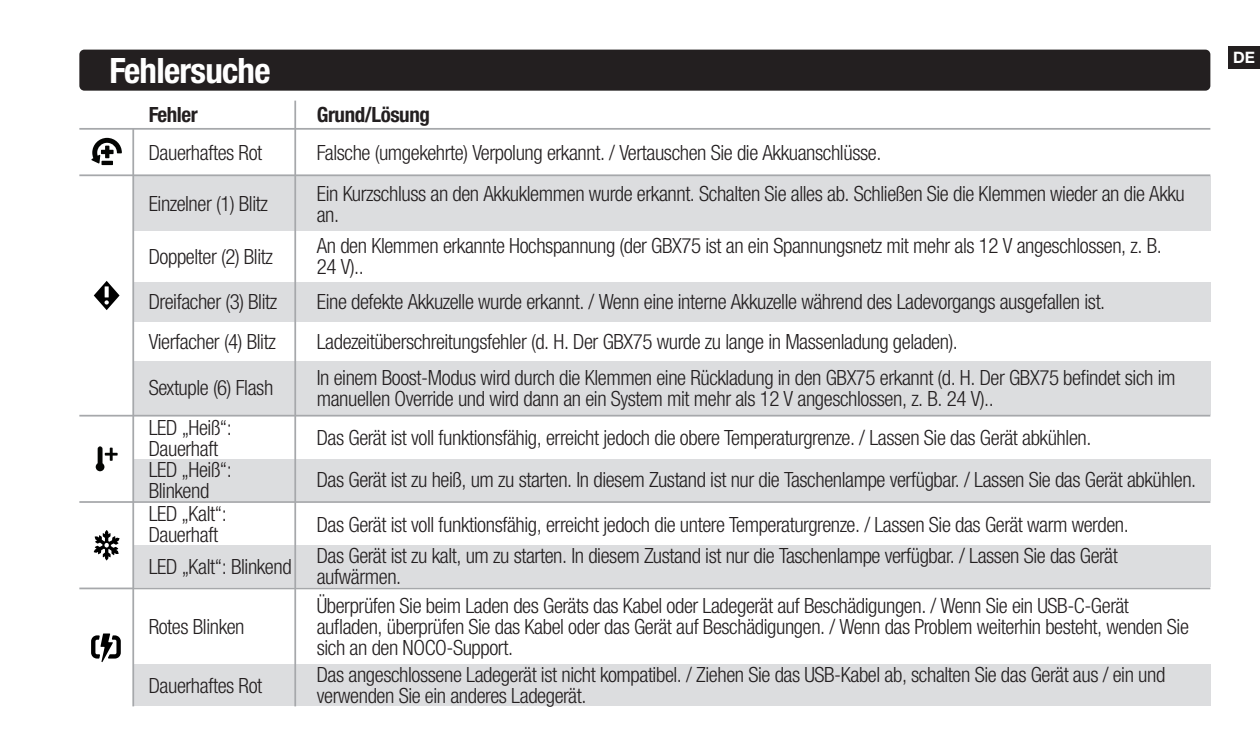
<style>
.page{position:relative;width:1260px;height:756px;background:#fff}
.page>*{position:absolute;margin:0;border:0;box-sizing:border-box;transform-origin:0 0}
.t1{font:700 condensed 35px "Helvetica Neue LTW1 G";letter-spacing:-.02em;color:#fff}
.NOCO_HN_Cond-Text{font:300 condensed 21px/21px "Helvetica Neue LTW1 G";letter-spacing:-.02em;color:#231f20}
.NOCO_HN_Cond-Text-2{font:700 condensed 21px "Helvetica Neue LTW1 G";letter-spacing:-.02em;color:#231f20}
.t2{font:700 15.75px "Helvetica Neue LT Std";color:#fff}
</style>
<div class="page">
<div style="left:1228px;top:46px;width:32px;height:23px;background:#231f20"></div>
<div style="left:79px;top:50px;width:1131px;height:41px;background:#231f20;border-radius:5px"></div>
<div style="left:134px;top:176px;width:1076px;height:55px;background:#dcdddf"></div>
<div style="left:134px;top:282px;width:1076px;height:39px;background:#dcdddf"></div>
<div style="left:134px;top:361px;width:1076px;height:54px;background:#dcdddf"></div>
<div style="left:134px;top:459px;width:1076px;height:42px;background:#dcdddf"></div>
<div style="left:134px;top:545px;width:1076px;height:42px;background:#dcdddf"></div>
<div style="left:134px;top:664px;width:1076px;height:42px;background:#dcdddf"></div>
<hr style="left:79px;top:415px;width:1131px;height:2px;background:#a6a8ab">
<hr style="left:79px;top:501px;width:1131px;height:2px;background:#a6a8ab">
<hr style="left:79px;top:174px;width:1131px;height:2px;background:#a6a8ab">
<hr style="left:79px;top:128px;width:1131px;height:2px;background:#a6a8ab">
<svg style="left:94px;top:281px;width:26px;height:29px"></svg>
<hr style="left:102px;top:161px;width:11px;height:4px;background:#040503">
<svg style="left:91px;top:138px;width:31px;height:25px"></svg>
<svg style="left:94px;top:530px;width:26px;height:30px"></svg>
<svg style="left:96px;top:446px;width:22px;height:25px"></svg>
<svg style="left:91px;top:634px;width:30px;height:28px"></svg>
<hr style="left:79px;top:588px;width:1131px;height:1px;background:#a6a8ab">
<hr style="left:294px;top:101px;width:2px;height:605px;background:#a6a8ab">
<hr style="left:132px;top:128px;width:2px;height:578px;background:#a6a8ab">
<p class="t1" style="left:109px;top:49px;width:163px">Fehlersuche</p>
<p class="NOCO_HN_Cond-Text-2" style="left:149px;top:102px;width:51px">Fehler</p>
<p class="NOCO_HN_Cond-Text-2" style="left:317px;top:102px;width:115px">Grund/Lösung</p>
<p class="NOCO_HN_Cond-Text" style="left:149px;top:142px;width:115px">Dauerhaftes Rot</p>
<p class="NOCO_HN_Cond-Text" style="left:317px;top:142px;width:566px">Falsche (umgekehrte) Verpolung erkannt. / Vertauschen Sie die Akkuanschlüsse.</p>
<p class="NOCO_HN_Cond-Text" style="left:317px;top:183px;width:870px">Ein Kurzschluss an den Akkuklemmen wurde erkannt. Schalten Sie alles ab. Schließen Sie die Klemmen wieder an die Akku an.</p>
<p class="NOCO_HN_Cond-Text" style="left:149px;top:194px;width:121px">Einzelner (1) Blitz</p>
<p class="NOCO_HN_Cond-Text" style="left:149px;top:246px;width:126px">Doppelter (2) Blitz</p>
<p class="NOCO_HN_Cond-Text" style="left:149px;top:292px;width:130px">Dreifacher (3) Blitz</p>
<p class="NOCO_HN_Cond-Text" style="left:149px;top:331px;width:129px">Vierfacher (4) Blitz</p>
<p class="NOCO_HN_Cond-Text" style="left:149px;top:377px;width:126px">Sextuple (6) Flash</p>
<p class="NOCO_HN_Cond-Text" style="left:149px;top:417px;width:85px">LED „Heiß“:<br>Dauerhaft</p>
<p class="NOCO_HN_Cond-Text" style="left:149px;top:459px;width:85px">LED „Heiß“:<br>Blinkend</p>
<p class="NOCO_HN_Cond-Text" style="left:149px;top:503px;width:80px">LED „Kalt“:<br>Dauerhaft</p>
<p class="NOCO_HN_Cond-Text" style="left:149px;top:556px;width:144px">LED „Kalt“: Blinkend</p>
<p class="NOCO_HN_Cond-Text" style="left:149px;top:617px;width:97px">Rotes Blinken</p>
<p class="NOCO_HN_Cond-Text" style="left:149px;top:675px;width:115px">Dauerhaftes Rot</p>
<p class="NOCO_HN_Cond-Text" style="left:317px;top:236px;width:847px">An den Klemmen erkannte Hochspannung (der GBX75 ist an ein Spannungsnetz mit mehr als 12 V angeschlossen, z. B.<br>24 V)..</p>
<p class="NOCO_HN_Cond-Text" style="left:317px;top:292px;width:790px">Eine defekte Akkuzelle wurde erkannt. / Wenn eine interne Akkuzelle während des Ladevorgangs ausgefallen ist.</p>
<p class="NOCO_HN_Cond-Text" style="left:317px;top:331px;width:643px">Ladezeitüberschreitungsfehler (d. H. Der GBX75 wurde zu lange in Massenladung geladen).</p>
<p class="NOCO_HN_Cond-Text" style="left:317px;top:367px;width:860px">In einem Boost-Modus wird durch die Klemmen eine Rückladung in den GBX75 erkannt (d. H. Der GBX75 befindet sich im manuellen Override und wird dann an ein System mit mehr als 12 V angeschlossen, z. B. 24 V)..</p>
<p class="NOCO_HN_Cond-Text" style="left:317px;top:428px;width:776px">Das Gerät ist voll funktionsfähig, erreicht jedoch die obere Temperaturgrenze. / Lassen Sie das Gerät abkühlen.</p>
<p class="NOCO_HN_Cond-Text" style="left:317px;top:470px;width:881px">Das Gerät ist zu heiß, um zu starten. In diesem Zustand ist nur die Taschenlampe verfügbar. / Lassen Sie das Gerät abkühlen.</p>
<p class="NOCO_HN_Cond-Text" style="left:317px;top:514px;width:814px">Das Gerät ist voll funktionsfähig, erreicht jedoch die untere Temperaturgrenze. / Lassen Sie das Gerät warm werden.</p>
<p class="NOCO_HN_Cond-Text" style="left:317px;top:545px;width:803px">Das Gerät ist zu kalt, um zu starten. In diesem Zustand ist nur die Taschenlampe verfügbar. / Lassen Sie das Gerät aufwärmen.</p>
<p class="NOCO_HN_Cond-Text" style="left:317px;top:596px;width:874px">Überprüfen Sie beim Laden des Geräts das Kabel oder Ladegerät auf Beschädigungen. / Wenn Sie ein USB-C-Gerät aufladen, überprüfen Sie das Kabel oder das Gerät auf Beschädigungen. / Wenn das Problem weiterhin besteht, wenden Sie sich an den NOCO-Support.</p>
<p class="NOCO_HN_Cond-Text" style="left:317px;top:665px;width:850px">Das angeschlossene Ladegerät ist nicht kompatibel. / Ziehen Sie das USB-Kabel ab, schalten Sie das Gerät aus / ein und verwenden Sie ein anderes Ladegerät.</p>
<p class="t2" style="left:1233px;top:48px;width:23px">DE</p>
</div>
